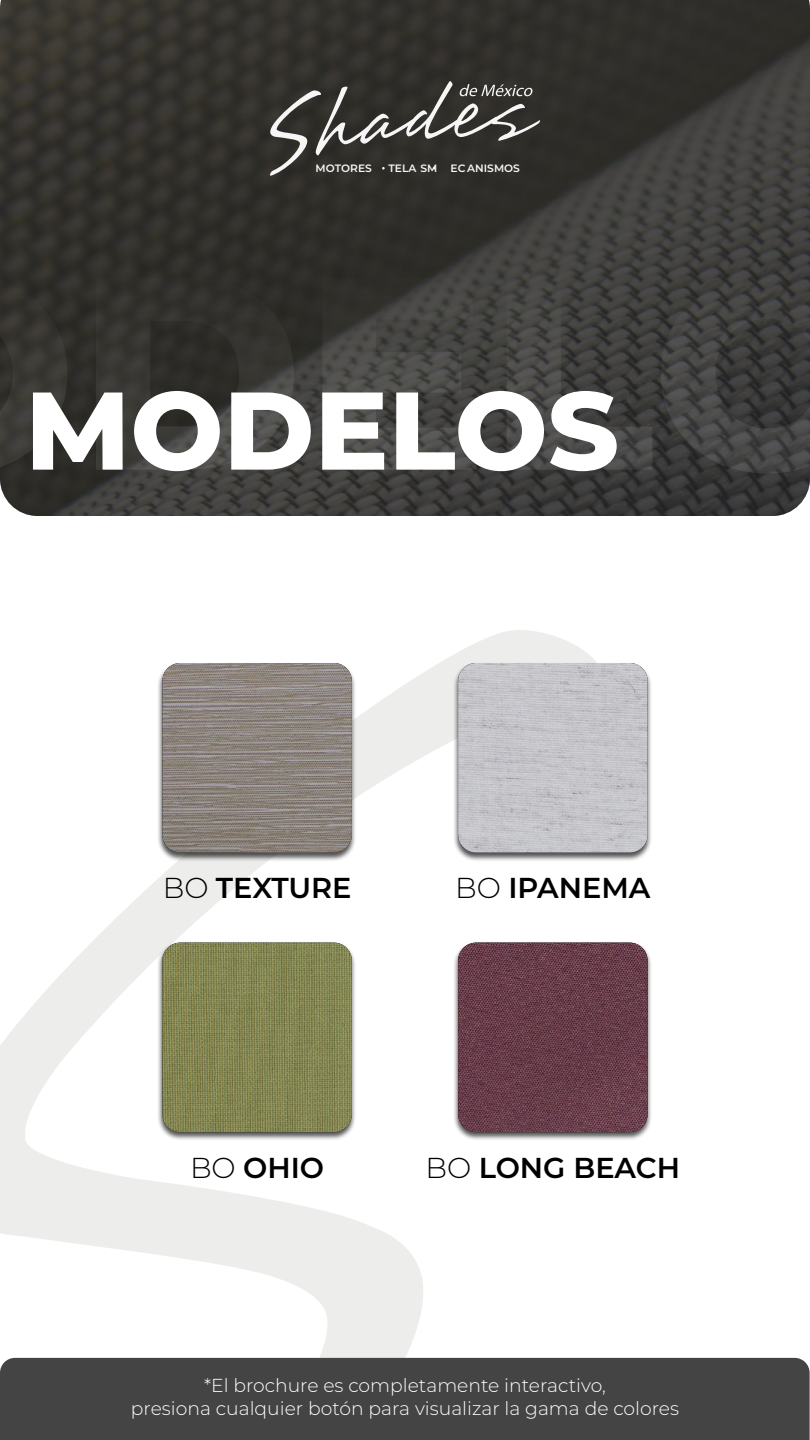
<style>
.page{position:relative;width:810px;height:1440px;background:#fff}
.page>*{position:absolute;margin:0;border:0;box-sizing:border-box;transform-origin:0 0}
.t1{font:800 274.05px "Montserrat";color:#fff}
.t2{font:800 110.18px "Montserrat";color:#fff}
.t3{font:600 28.8px "Montserrat";color:#000}
.t4{font:300 18.75px/22.5px "Montserrat";color:#fff;text-align:center}
.t5{font:600 10.65px "Montserrat";color:#f6f6f6}
.s1{font-weight:300}
</style>
<div class="page">
<svg style="left:0;top:630px;width:604px;height:728px"></svg>
<div style="left:0;top:1358px;width:810px;height:82px;background:#454444"></div>
<img style="left:0;top:0;width:810px;height:516px">
<div style="left:157px;top:662px;width:200px;height:200px;background:#000;opacity:.68"></div>
<img style="left:162px;top:663px;width:190px;height:190px">
<div style="left:453px;top:662px;width:200px;height:200px;background:#000;opacity:.68"></div>
<img style="left:458px;top:663px;width:190px;height:190px">
<div style="left:157px;top:942px;width:200px;height:199px;background:#000;opacity:.68"></div>
<img style="left:162px;top:943px;width:190px;height:189px">
<div style="left:453px;top:942px;width:200px;height:199px;background:#000;opacity:.68"></div>
<img style="left:458px;top:943px;width:190px;height:189px">
<svg style="left:268px;top:81px;width:272px;height:95px;background:#484743"></svg>
<p class="t5" style="left:316px;top:160px;width:58px">MOTORES</p>
<p class="t5" style="left:388px;top:160px;width:133px">TELA SM EC ANISMOS</p>
<h1 class="t1" style="left:77px;top:171px;width:808px">DELO</h1>
<h2 class="t2" style="left:25px;top:350px;width:595px">MODELOS</h2>
<h3 class="t3" style="left:163px;top:868px;width:190px"><span class="s1">BO</span> TEXTURE</h3>
<h3 class="t3" style="left:455px;top:868px;width:197px"><span class="s1">BO</span> IPANEMA</h3>
<h3 class="t3" style="left:190px;top:1147px;width:136px"><span class="s1">BO</span> OHIO</h3>
<h3 class="t3" style="left:426px;top:1147px;width:256px"><span class="s1">BO</span> LONG BEACH</h3>
<p class="t4" style="left:131px;top:1374px;width:550px">*El brochure es completamente interactivo,<br>presiona cualquier botón para visualizar la gama de colores</p>
</div>
